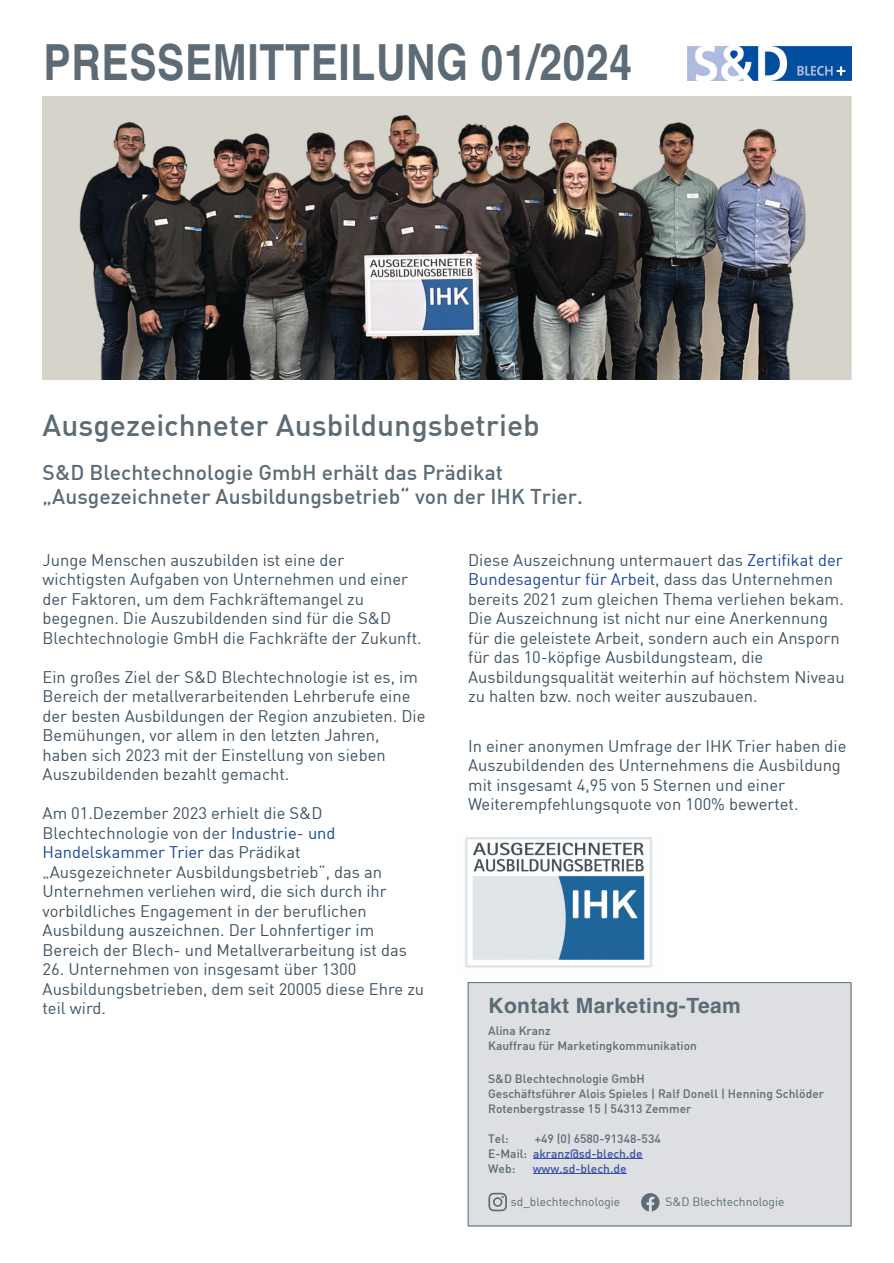
<style>
.page{position:relative;width:894px;height:1263px;background:#fff}
.page>*{position:absolute;margin:0;border:0;box-sizing:border-box;transform-origin:0 0}
.t1{font:700 49.8px "Helvetica";letter-spacing:.02em;color:#5c6b75;scale:.81 1}
.t2{font:500 30px "DIN";color:#5c6b75}
.t3{font:500 21px/24px "DIN";color:#5c6b75}
.t4{font:700 21px "Helvetica";letter-spacing:.02em;color:#5c6b75}
.t5{font:16.5px/19.5px "DIN";color:#3f5363}
.t6{font:500 12px/15px "DIN";color:#5c6b75}
.t7{font:12px "DIN";color:#5c6b75}
.t8{font:500 12px "DIN";color:#3a53a3}
.s1{color:#184797}
.s2{color:#3a53a3}
</style>
<div class="page">
<div style="left:468px;top:983px;width:382px;height:243px;background:#dddfe2"></div>
<hr style="left:533px;top:1158px;width:109px;height:1px;background:#3a53a3">
<hr style="left:532px;top:1173px;width:94px;height:1px;background:#3a53a3">
<svg style="left:488px;top:1193px;width:18px;height:18px"></svg>
<svg style="left:641px;top:1193px;width:18px;height:18px"></svg>
<div style="left:468px;top:982px;width:382px;height:244px;border:1px solid #5c6b75"></div>
<img style="left:465px;top:837px;width:188px;height:131px">
<img style="left:43px;top:96px;width:807px;height:283px">
<img style="left:687px;top:47px;width:163px;height:33px">
<h1 class="t1" style="left:44px;top:43px;width:727px">PRESSEMITTEILUNG 01/2024</h1>
<h2 class="t2" style="left:43px;top:415px;width:498px">Ausgezeichneter Ausbildungsbetrieb</h2>
<p class="t3" style="left:43px;top:462px;width:541px">S&amp;D Blechtechnologie GmbH erhält das Prädikat „Ausgezeichneter Ausbildungsbetrieb“ von der IHK Trier.</p>
<p class="t5" style="left:43px;top:549px;width:380px">Junge Menschen auszubilden ist eine der wichtigsten Aufgaben von Unternehmen und einer der Faktoren, um dem Fachkräftemangel zu begegnen. Die Auszubildenden sind für die S&amp;D Blechtechnologie GmbH die Fachkräfte der Zukunft.</p>
<p class="t5" style="left:43px;top:666px;width:384px">Ein großes Ziel der S&amp;D Blechtechnologie ist es, im Bereich der metallverarbeitenden Lehrberufe eine der besten Ausbildungen der Region anzubieten. Die Bemühungen, vor allem in den letzten Jahren, haben sich 2023 mit der Einstellung von sieben Auszubildenden bezahlt gemacht.</p>
<p class="t5" style="left:43px;top:803px;width:366px">Am 01.Dezember 2023 erhielt die S&amp;D Blechtechnologie von der <span class="s1">Industrie- und Handelskammer Trier</span> das Prädikat „Ausgezeichneter Ausbildungsbetrieb“, das an Unternehmen verliehen wird, die sich durch ihr vorbildliches Engagement in der beruflichen Ausbildung auszeichnen. Der Lohnfertiger im Bereich der Blech- und Metallverarbeitung ist das</p>
<p class="t5" style="left:43px;top:959px;width:383px">26. Unternehmen von insgesamt über 1300<br>Ausbildungsbetrieben, dem seit 20005 diese Ehre zu teil wird.</p>
<p class="t5" style="left:468px;top:549px;width:378px">Diese Auszeichnung untermauert das <span class="s1">Zertifikat der Bundesagentur für Arbeit</span>, dass das Unternehmen bereits 2021 zum gleichen Thema verliehen bekam.<br>Die Auszeichnung ist nicht nur eine Anerkennung für die geleistete Arbeit, sondern auch ein Ansporn für das 10-köpfige Ausbildungsteam, die Ausbildungsqualität weiterhin auf höchstem Niveau zu halten bzw. noch weiter auszubauen.</p>
<p class="t5" style="left:468px;top:735px;width:380px">In einer anonymen Umfrage der IHK Trier haben die Auszubildenden des Unternehmens die Ausbildung mit insgesamt 4,95 von 5 Sternen und einer Weiterempfehlungsquote von 100% bewertet.</p>
<p class="t4" style="left:488px;top:997px;width:254px">Kontakt Marketing-Team</p>
<p class="t6" style="left:488px;top:1024px;width:210px">Alina Kranz<br>Kauffrau für Marketingkommunikation</p>
<p class="t6" style="left:488px;top:1072px;width:337px">S&amp;D Blechtechnologie GmbH<br>Geschäftsführer Alois Spieles | Ralf Donell | Henning Schlöder<br>Rotenbergstrasse 15 | 54313 Zemmer</p>
<p class="t6" style="left:488px;top:1132px;width:22px">Tel:</p>
<p class="t6" style="left:488px;top:1132px;width:174px;text-indent:47px">+49 (0) 6580-91348-534<br>E-Mail: <span class="s2">akranz@sd-blech.de<br></span>Web:</p>
<p class="t8" style="left:532px;top:1164px;width:95px">www.sd-blech.de</p>
<p class="t7" style="left:510px;top:1194px;width:111px">sd_blechtechnologie</p>
<p class="t7" style="left:665px;top:1194px;width:120px">S&amp;D Blechtechnologie</p>
</div>
